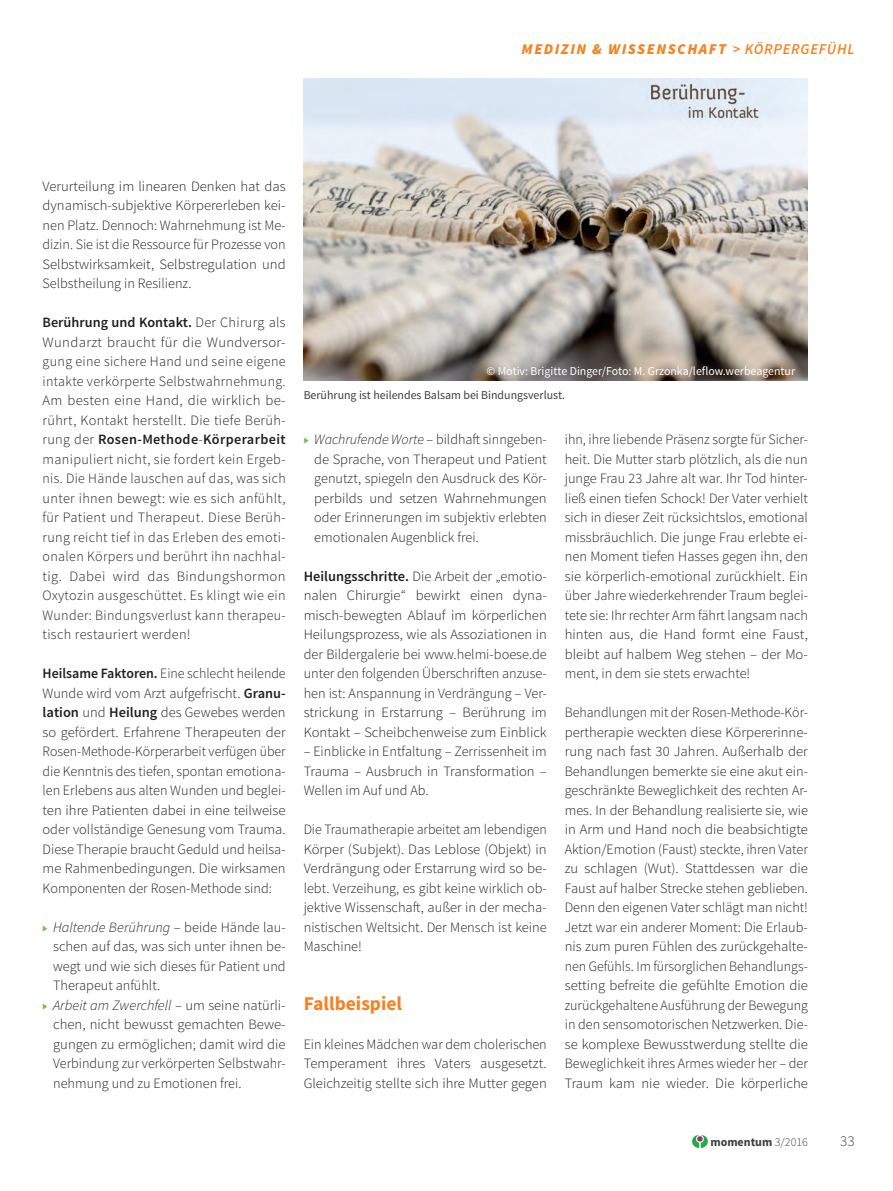
<style>
.page{position:relative;width:893px;height:1191px;background:#fff}
.page>*{position:absolute;margin:0;border:0;box-sizing:border-box;transform-origin:0 0}
.t1{font:700 19.5px "Source Sans Pro";color:#f58220}
.t2{font:italic 900 15px "Source Sans Pro";letter-spacing:.1em;color:#f58220}
.t3{font:300 15px "Source Sans Pro";color:#3e3e3f}
.t4{font:300 14.25px/19.5px "Source Sans Pro";color:#231f20;text-align:justify}
.t5{font:italic 300 14.25px "Source Sans Pro";color:#231f20}
.t6{font:12px "Source Sans Pro";color:#fff}
.t7{font:12px "Source Sans Pro";color:#3e3e3f}
.t8{font:700 12px "Source Sans Pro";color:#3e3e3f}
.s1{font-weight:600}
.s2{font-style:normal;font-size:12px;color:#71bf44}
.s3{font-style:normal}
.s4{font-size:12px;color:#71bf44}
.s5{font-style:italic}
.s6{font-weight:300}
</style>
<div class="page">
<img style="left:693px;top:1135px;width:15px;height:12px">
<img style="left:304px;top:78px;width:504px;height:303px">
<p class="t2" style="left:522px;top:39px;width:335px">MEDIZIN &amp; WISSENSCHAFT <span class="s1">&gt; KÖRPERGEFÜHL</span></p>
<p class="t4" style="left:43px;top:176px;width:245px">Verurteilung im linearen Denken hat das dynamisch-subjektive Körpererleben kei&shy;nen Platz. Dennoch: Wahrnehmung ist Me&shy;dizin. Sie ist die Ressource für Prozesse von Selbstwirksamkeit, Selbstregulation und Selbstheilung in Resilienz.</p>
<p class="t4" style="left:43px;top:313px;width:245px"><span class="s1">Berührung und Kontakt.</span> Der Chirurg als Wundarzt braucht für die Wundversor&shy;gung eine sichere Hand und seine eigene intakte verkörperte Selbstwahrnehmung.<br>Am besten eine Hand, die wirklich be&shy;rührt, Kontakt herstellt. Die tiefe Berüh&shy;rung der <span class="s1">Rosen-Methode</span>-<span class="s1">Körperarbeit </span>manipuliert nicht, sie fordert kein Ergeb&shy;nis. Die Hände lauschen auf das, was sich unter ihnen bewegt: wie es sich anfühlt, für Patient und Therapeut. Diese Berüh&shy;rung reicht tief in das Erleben des emoti&shy;onalen Körpers und berührt ihn nachhal&shy;tig. Dabei wird das Bindungshormon Oxytozin ausgeschüttet. Es klingt wie ein Wunder: Bindungsverlust kann therapeu&shy;tisch restauriert werden!</p>
<p class="t4" style="left:43px;top:664px;width:245px"><span class="s1">Heilsame Faktoren.</span> Eine schlecht heilende Wunde wird vom Arzt aufgefrischt. <span class="s1">Granu&shy;lation</span> und <span class="s1">Heilung</span> des Gewebes werden so gefördert. Erfahrene Therapeuten der Rosen-Methode-Körperarbeit verfügen über die Kenntnis des tiefen, spontan emotiona&shy;len Erlebens aus alten Wunden und beglei&shy;ten ihre Patienten dabei in eine teilweise oder vollständige Genesung vom Trauma.<br>Diese Therapie braucht Geduld und heilsa&shy;me Rahmenbedingungen. Die wirksamen Komponenten der Rosen-Methode sind:</p>
<p class="t5" style="left:43px;top:918px;width:245px"><span class="s2">▶</span> Haltende Berührung <span class="s3">– beide Hände lau-</span></p>
<p class="t4" style="left:53px;top:937px;width:234px">schen auf das, was sich unter ihnen be-</p>
<p class="t4" style="left:53px;top:956px;width:234px">wegt und wie sich dieses für Patient und</p>
<p class="t4" style="left:53px;top:976px;width:109px">Therapeut anfühlt.</p>
<p class="t5" style="left:43px;top:996px;width:245px"><span class="s2">▶</span> Arbeit am Zwerchfell <span class="s3">– um seine natürli-</span></p>
<p class="t4" style="left:53px;top:1015px;width:234px">chen, nicht bewusst gemachten Bewe-</p>
<p class="t4" style="left:53px;top:1034px;width:234px">gungen zu ermöglichen; damit wird die</p>
<p class="t4" style="left:53px;top:1054px;width:234px">Verbindung zur verkörperten Selbstwahr-</p>
<p class="t4" style="left:53px;top:1073px;width:190px">nehmung und zu Emotionen frei.</p>
<p class="t6" style="left:486px;top:363px;width:310px">© Motiv: Brigitte Dinger/Foto: M. Grzonka/leflow.werbeagentur</p>
<p class="t7" style="left:304px;top:387px;width:263px">Berührung ist heilendes Balsam bei Bindungsverlust.</p>
<p class="t4" style="left:314px;top:430px;width:234px;text-indent:-11px"><span class="s4">▶</span> <span class="s5">Wachrufende Worte</span> – bildhaft sinngeben&shy;de Sprache, von Therapeut und Patient genutzt, spiegeln den Ausdruck des Kör&shy;perbilds und setzen Wahrnehmungen oder Erinnerungen im subjektiv erlebten emotionalen Augenblick frei.</p>
<p class="t4" style="left:304px;top:566px;width:245px"><span class="s1">Heilungsschritte.</span> Die Arbeit der „emotio&shy;nalen Chirurgie“ bewirkt einen dyna&shy;misch-bewegten Ablauf im körperlichen Heilungsprozess, wie als Assoziationen in der Bildergalerie bei www.helmi-boese.de unter den folgenden Überschriften anzuse&shy;hen ist: Anspannung in Verdrängung – Ver&shy;strickung in Erstarrung – Berührung im Kontakt – Scheibchenweise zum Einblick</p>
<p class="t4" style="left:304px;top:742px;width:245px">– Einblicke in Entfaltung – Zerrissenheit im Trauma – Ausbruch in Transformation – Wellen im Auf und Ab.</p>
<p class="t4" style="left:304px;top:820px;width:245px">Die Traumatherapie arbeitet am lebendigen Körper (Subjekt). Das Leblose (Objekt) in Verdrängung oder Erstarrung wird so be&shy;lebt. Verzeihung, es gibt keine wirklich ob&shy;jektive Wissenschaft, außer in der mecha&shy;nistischen Weltsicht. Der Mensch ist keine Maschine!</p>
<h1 class="t1" style="left:304px;top:991px;width:100px">Fallbeispiel</h1>
<p class="t4" style="left:304px;top:1034px;width:245px">Ein kleines Mädchen war dem cholerischen Temperament ihres Vaters ausgesetzt.<br>Gleichzeitig stellte sich ihre Mutter gegen</p>
<p class="t4" style="left:565px;top:430px;width:245px">ihn, ihre liebende Präsenz sorgte für Sicher&shy;heit. Die Mutter starb plötzlich, als die nun junge Frau 23 Jahre alt war. Ihr Tod hinter&shy;ließ einen tiefen Schock! Der Vater verhielt sich in dieser Zeit rücksichtslos, emotional missbräuchlich. Die junge Frau erlebte ei&shy;nen Moment tiefen Hasses gegen ihn, den sie körperlich-emotional zurückhielt. Ein über Jahre wiederkehrender Traum beglei&shy;tete sie: Ihr rechter Arm fährt langsam nach hinten aus, die Hand formt eine Faust, bleibt auf halbem Weg stehen – der Mo&shy;ment, in dem sie stets erwachte!</p>
<p class="t4" style="left:565px;top:703px;width:245px">Behandlungen mit der Rosen-Methode-Kör&shy;pertherapie weckten diese Körpererinne&shy;rung nach fast 30 Jahren. Außerhalb der Behandlungen bemerkte sie eine akut ein&shy;geschränkte Beweglichkeit des rechten Ar&shy;mes. In der Behandlung realisierte sie, wie in Arm und Hand noch die beabsichtigte Aktion/Emotion (Faust) steckte, ihren Vater zu schlagen (Wut). Stattdessen war die Faust auf halber Strecke stehen geblieben.<br>Denn den eigenen Vater schlägt man nicht!<br>Jetzt war ein anderer Moment: Die Erlaub&shy;nis zum puren Fühlen des zurückgehalte&shy;nen Gefühls. Im fürsorglichen Behandlungs&shy;setting befreite die gefühlte Emotion die zurückgehaltene Ausführung der Bewegung in den sensomotorischen Netzwerken. Die&shy;se komplexe Bewusstwerdung stellte die Beweglichkeit ihres Armes wieder her – der Traum kam nie wieder. Die körperliche</p>
<p class="t8" style="left:710px;top:1134px;width:99px">momentum <span class="s6">3/2016</span></p>
<p class="t3" style="left:840px;top:1132px;width:16px">33</p>
</div>
